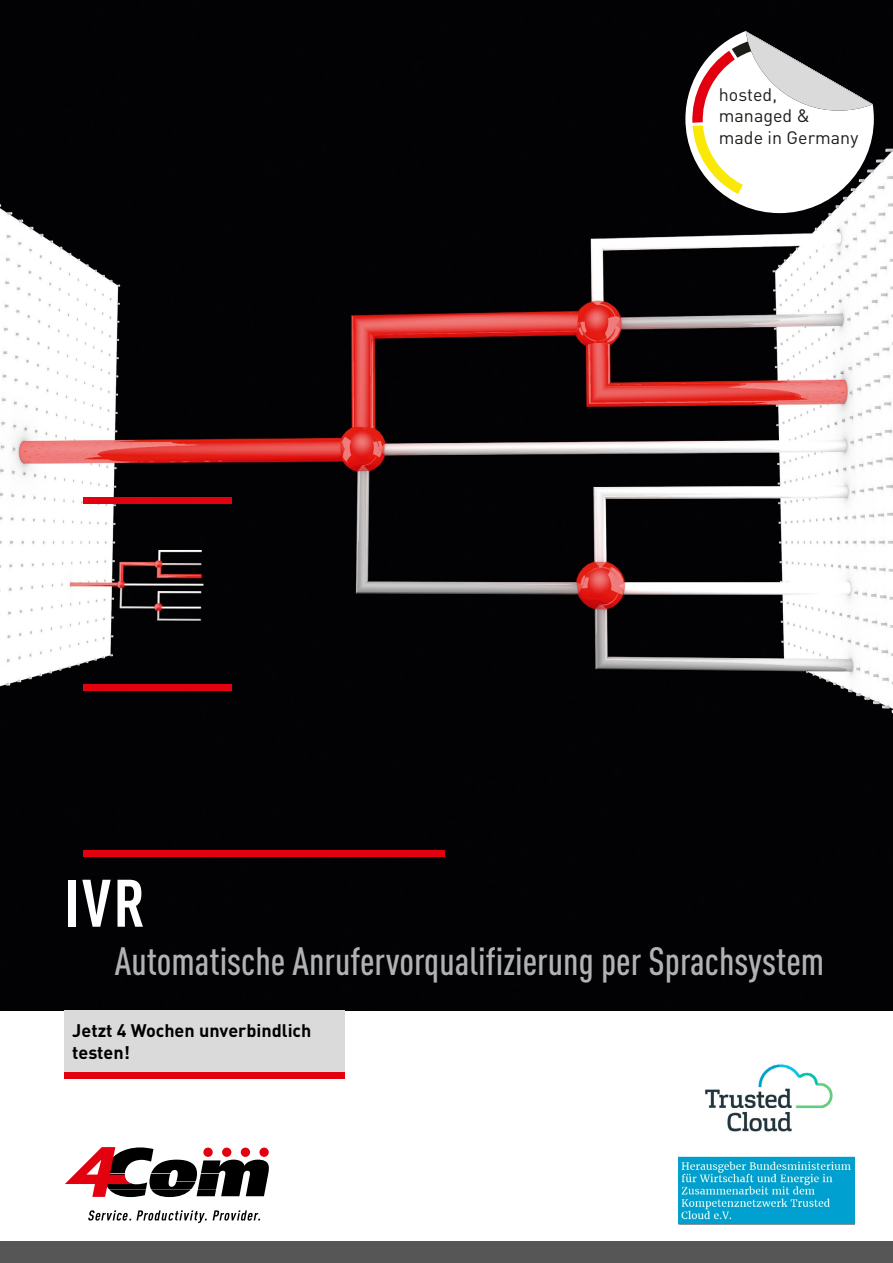
<style>
.page{position:relative;width:893px;height:1263px;background:#fff}
.page>*{position:absolute;margin:0;border:0;box-sizing:border-box;transform-origin:0 0}
.t1{font:700 condensed 66px "DINOT";color:#fff}
.t2{font:500 condensed 39px "DINOT";color:#b1b2b3}
.t3{font:700 18px/22.5px "DINOT";color:#000}
.t4{font:17.85px/21.5px "DINOT";color:#1c1c18}
</style>
<div class="page">
<div style="left:0;top:1242px;width:893px;height:21px;background:#565656"></div>
<img style="left:0;top:0;width:893px;height:1010px">
<div style="left:83px;top:685px;width:149px;height:6px;background:#e3000f"></div>
<div style="left:83px;top:497px;width:149px;height:7px;background:#e3000f"></div>
<div style="left:83px;top:850px;width:361px;height:7px;background:#e3000f"></div>
<div style="left:64px;top:1010px;width:280px;height:62px;background:#dadada"></div>
<div style="left:64px;top:1072px;width:280px;height:6px;background:#e3000f"></div>
<svg style="left:88px;top:1210px;width:172px;height:13px"></svg>
<svg style="left:65px;top:1147px;width:204px;height:50px"></svg>
<img style="left:678px;top:1064px;width:177px;height:160px">
<svg style="left:685px;top:31px;width:189px;height:182px"></svg>
<p class="t4" style="left:719px;top:83px;width:141px">hosted,<br>managed &amp; made in Germany</p>
<h1 class="t1" style="left:64px;top:863px;width:82px">IVR</h1>
<p class="t2" style="left:115px;top:938px;width:711px">Automatische Anrufervorqualifizierung per Sprachsystem</p>
<p class="t3" style="left:72px;top:1018px;width:241px">Jetzt 4 Wochen unverbindlich testen!</p>
</div>
